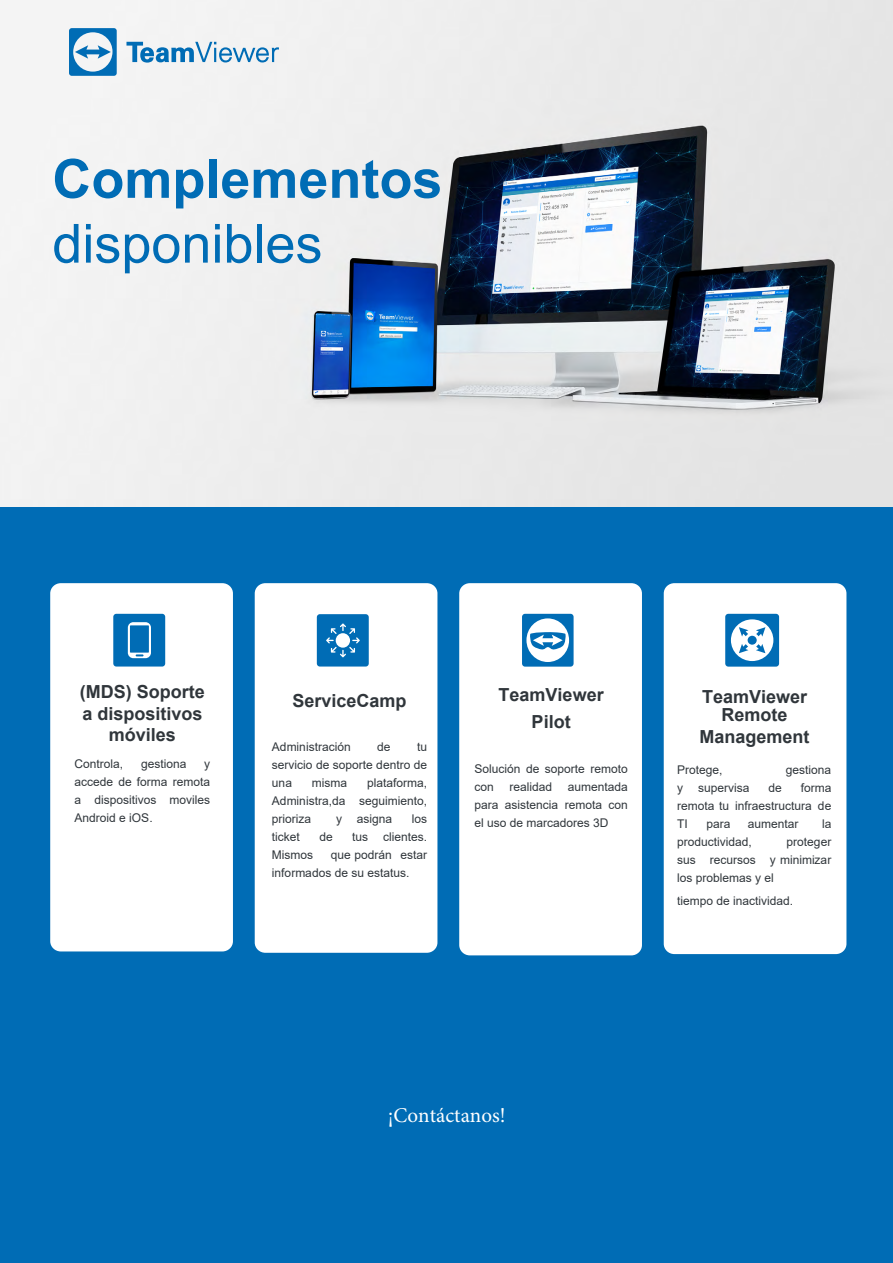
<style>
.page{position:relative;width:893px;height:1263px;background:#fff}
.page>*{position:absolute;margin:0;border:0;box-sizing:border-box;transform-origin:0 0}
.t1{font:700 54px "Arial";color:#006cb5}
.t2{font:54px "Arial";color:#006cb5}
.t3{font:21px "Minion Pro";color:#fff}
.t4{font:700 18px/21.6px "Arial";color:#30363b;text-align:center}
.t5{font:12px/17.9px "Arial";color:#30363b;text-align:justify}
.s1{font-size:16.5px;color:#fff}
</style>
<div class="page">
<div style="left:0;top:451px;width:893px;height:812px;background:#006cb5"></div>
<img style="left:0;top:0;width:893px;height:506px">
<svg style="left:69px;top:28px;width:48px;height:48px"></svg>
<svg style="left:126px;top:42px;width:153px;height:21px"></svg>
<div style="left:50px;top:583px;width:183px;height:368px;background:#fff;border-radius:10px"></div>
<svg style="left:113px;top:614px;width:52px;height:52px"></svg>
<div style="left:255px;top:583px;width:182px;height:370px;background:#fff;border-radius:10px"></div>
<div style="left:459px;top:583px;width:183px;height:372px;background:#fff;border-radius:10px"></div>
<div style="left:664px;top:583px;width:182px;height:371px;background:#fff;border-radius:10px"></div>
<svg style="left:522px;top:614px;width:52px;height:53px"></svg>
<svg style="left:725px;top:614px;width:54px;height:53px"></svg>
<svg style="left:317px;top:614px;width:52px;height:52px"></svg>
<h1 class="t1" style="left:52px;top:141px;width:392px">Complementos</h1>
<h1 class="t2" style="left:52px;top:206px;width:272px">disponibles</h1>
<h3 class="t4" style="left:80px;top:681px;width:126px">(MDS) Soporte a dispositivos móviles</h3>
<p class="t5" style="left:75px;top:754px;width:50px">Controla,</p>
<p class="t5" style="left:141px;top:754px;width:47px">gestiona</p>
<h3 class="t4" style="left:499px;top:682px;width:107px;line-height:26.2px">TeamViewer<br>Pilot</h3>
<p class="t5" style="left:475px;top:760px;width:155px">Solución de soporte remoto con</p>
<h3 class="t4" style="left:702px;top:688px;width:107px;line-height:18px">TeamViewer<br>Remote</h3>
<h3 class="t4" style="left:700px;top:726px;width:112px">Management</h3>
<h3 class="t4" style="left:292px;top:690px;width:116px">ServiceCamp</h3>
<p class="t5" style="left:272px;top:738px;width:80px">Administración</p>
<p class="t5" style="left:377px;top:738px;width:15px">de</p>
<p class="t5" style="left:272px;top:738px;width:157px;text-indent:145px">tu servicio de soporte dentro de una</p>
<p class="t5" style="left:75px;top:754px;width:137px;text-indent:129px">y accede de forma remota a dispositivos moviles Android e iOS.</p>
<p class="t5" style="left:677px;top:761px;width:47px">Protege,</p>
<p class="t5" style="left:786px;top:761px;width:47px">gestiona</p>
<p class="t5" style="left:272px;top:774px;width:157px;text-indent:95px">plataforma, Administra,da seguimiento, prioriza</p>
<p class="t5" style="left:312px;top:774px;width:37px">misma</p>
<p class="t5" style="left:475px;top:778px;width:155px;text-indent:93px">aumentada para asistencia remota con el uso de marcadores 3D</p>
<p class="t5" style="left:509px;top:778px;width:44px">realidad</p>
<p class="t5" style="left:677px;top:779px;width:156px;text-indent:123px">forma remota tu infraestructura de TI</p>
<p class="t5" style="left:677px;top:779px;width:7px">y</p>
<p class="t5" style="left:698px;top:779px;width:53px">supervisa</p>
<p class="t5" style="left:768px;top:779px;width:15px">de</p>
<p class="t5" style="left:336px;top:810px;width:58px">y asigna</p>
<p class="t5" style="left:412px;top:810px;width:17px">los</p>
<p class="t5" style="left:706px;top:815px;width:26px">para</p>
<p class="t5" style="left:748px;top:815px;width:52px">aumentar</p>
<p class="t5" style="left:822px;top:815px;width:11px">la</p>
<p class="t5" style="left:677px;top:833px;width:76px">productividad,</p>
<p class="t5" style="left:272px;top:828px;width:30px">ticket</p>
<p class="t5" style="left:319px;top:828px;width:15px">de</p>
<p class="t5" style="left:352px;top:828px;width:76px">tus clientes.</p>
<p class="t5" style="left:272px;top:845px;width:43px">Mismos</p>
<p class="t5" style="left:677px;top:833px;width:156px;text-indent:109px">proteger sus recursos y minimizar los problemas y el</p>
<p class="t5" style="left:677px;top:892px;width:121px">tiempo de inactividad.<span class="s1">i</span></p>
<p class="t5" style="left:272px;top:845px;width:157px;text-indent:59px">que podrán estar informados de su estatus.</p>
<h2 class="t3" style="left:388px;top:1101px;width:119px">¡Contáctanos!</h2>
</div>
